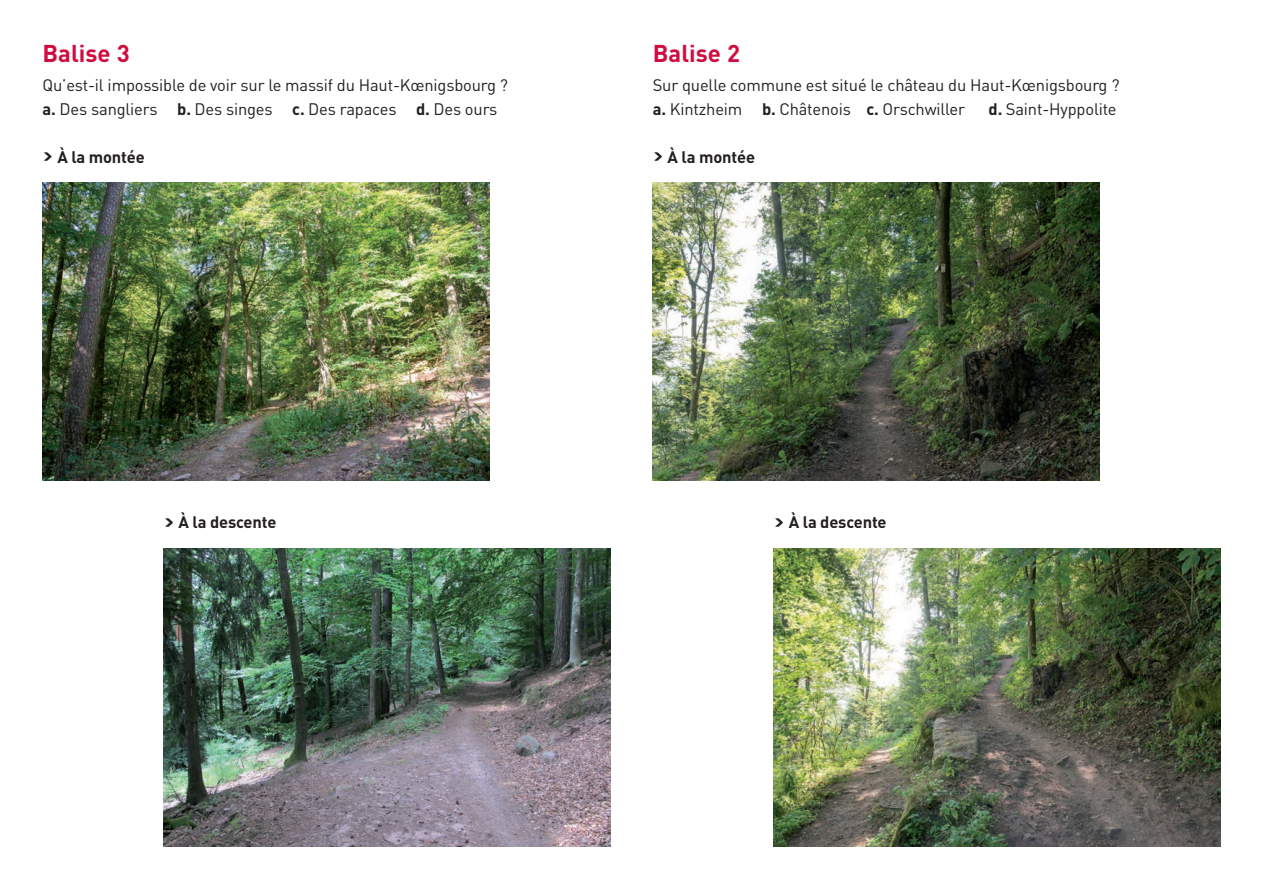
<style>
.page{position:relative;width:1263px;height:893px;background:#fff}
.page>*{position:absolute;margin:0;border:0;box-sizing:border-box;transform-origin:0 0}
.t1{font:700 24px "DIN";color:#cf0d40}
.t2{font:16.5px/24px "DIN";letter-spacing:-.01em;color:#231f20}
.t3{font:700 16.5px "DIN";letter-spacing:-.01em;color:#231f20}
.s1{font-weight:700}
.s2{font-family:"Neo Sans Std";font-weight:900}
</style>
<div class="page">
<img style="left:164px;top:549px;width:446px;height:297px">
<img style="left:43px;top:183px;width:446px;height:297px">
<img style="left:774px;top:549px;width:446px;height:297px">
<img style="left:653px;top:183px;width:446px;height:297px">
<h1 class="t1" style="left:43px;top:38px;width:89px">Balise 3</h1>
<p class="t2" style="left:43px;top:73px;width:467px">Qu’est-il impossible de voir sur le massif du Haut-Kœnigsbourg ? <span class="s1">a.</span> Des sangliers <span class="s1">b.</span> Des singes <span class="s1">c.</span> Des rapaces <span class="s1">d.</span> Des ours</p>
<h1 class="t1" style="left:653px;top:38px;width:89px">Balise 2</h1>
<p class="t2" style="left:653px;top:73px;width:468px">Sur quelle commune est situé le château du Haut-Kœnigsbourg ? <span class="s1">a.</span> Kintzheim <span class="s1">b.</span> Châtenois <span class="s1">c.</span> Orschwiller</p>
<p class="t2" style="left:989px;top:97px;width:130px"><span class="s1">d.</span> Saint-Hyppolite</p>
<p class="t3" style="left:43px;top:146px;width:104px"><span class="s2">&gt;</span> à la montée</p>
<p class="t3" style="left:653px;top:146px;width:104px"><span class="s2">&gt;</span> à la montée</p>
<p class="t3" style="left:164px;top:511px;width:114px"><span class="s2">&gt;</span> à la descente</p>
<p class="t3" style="left:774px;top:511px;width:114px"><span class="s2">&gt;</span> à la descente</p>
</div>
